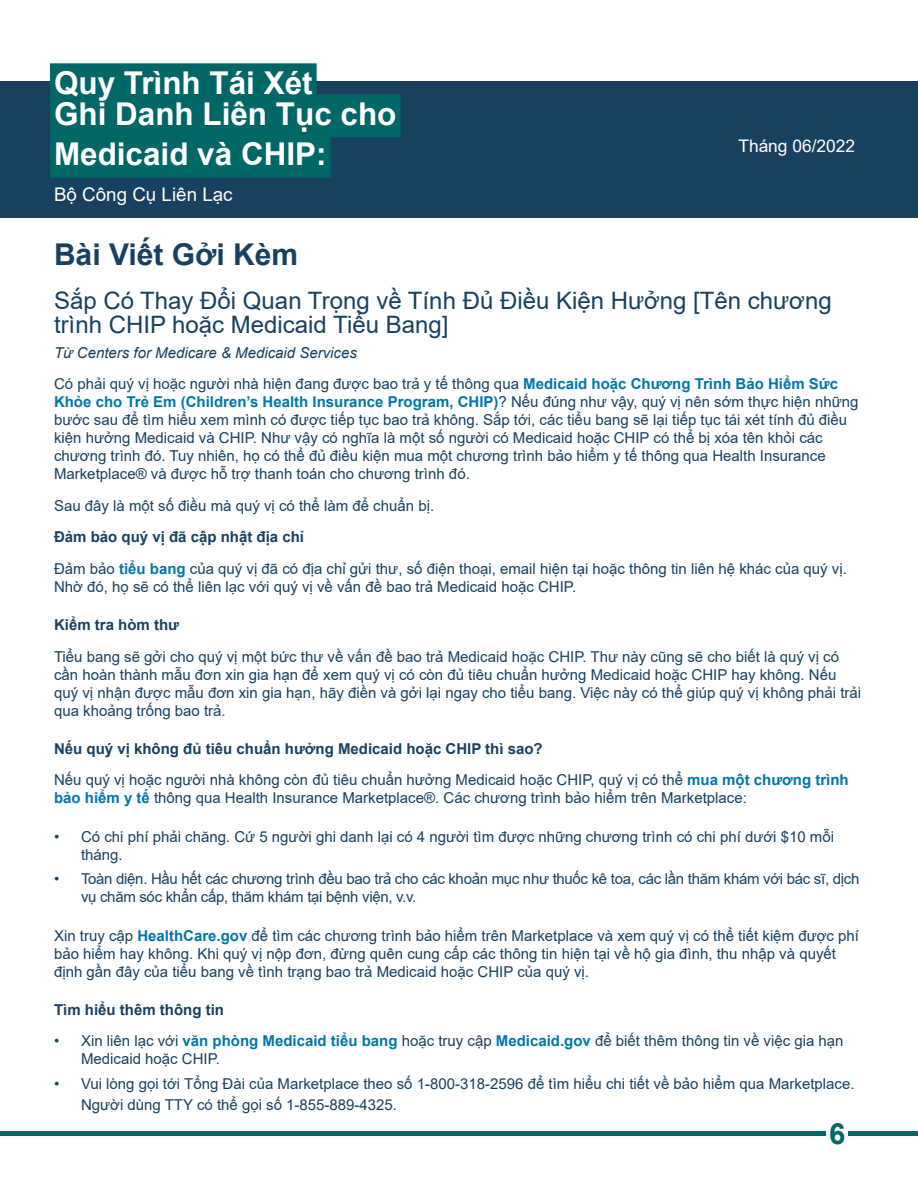
<style>
.page{position:relative;width:918px;height:1188px;background:#fff}
.page>*{position:absolute;margin:0;border:0;box-sizing:border-box;transform-origin:0 0}
.t1{font:700 31.5px "Arial";color:#fff}
.t2{font:700 30px "Arial";color:#18415f}
.t3{font:700 29.25px "Arial";color:#016666}
.t4{font:24px/24px "Arial";color:#18415f}
.t5{font:18.75px "Arial";color:#fff}
.t6{font:17.4px "Arial";color:#fff}
.BODY{font:15px/18px "Arial";color:#18415f}
.t7{font:700 15px "Arial";color:#18415f}
.BODY-2{font:15px "Arial";letter-spacing:-.02em;color:#18415f}
.BODY-3{font:italic 15px "Arial";color:#18415f}
.s1{font-weight:700;color:#0076a9}
</style>
<div class="page">
<div style="left:0;top:81px;width:918px;height:136px;background:#18415f"></div>
<hr style="left:0;top:1131px;width:918px;height:4px;background:#016666">
<div style="left:827px;top:1123px;width:21px;height:21px;background:#fff"></div>
<div style="left:50px;top:63px;width:267px;height:43px;background:#016666"></div>
<div style="left:50px;top:94px;width:350px;height:43px;background:#016666"></div>
<div style="left:50px;top:135px;width:281px;height:43px;background:#016666"></div>
<p class="t1" style="left:54px;top:60px;width:260px">Quy Trình Tái Xét</p>
<p class="t1" style="left:54px;top:91px;width:344px">Ghi Danh Liên Tục cho</p>
<p class="t1" style="left:54px;top:132px;width:274px">Medicaid và CHIP:</p>
<p class="t5" style="left:54px;top:182px;width:180px">Bộ Công Cụ Liên Lạc</p>
<p class="t6" style="left:738px;top:134px;width:118px">Tháng 06/2022</p>
<h1 class="t2" style="left:54px;top:233px;width:246px">Bài Viết Gởi Kèm</h1>
<h2 class="t4" style="left:54px;top:289px;width:779px">Sắp Có Thay Đổi Quan Trọng về Tính Đủ Điều Kiện Hưởng [Tên chương trình CHIP hoặc Medicaid Tiểu Bang[</h2>
<p class="BODY-3" style="left:54px;top:343px;width:304px">Từ Centers for Medicare &amp; Medicaid Services</p>
<p class="BODY" style="left:54px;top:375px;width:806px">Có phải quý vị hoặc người nhà hiện đang được bao trả tếy thông qua <span class="s1">Medicaid hoặc Chương Trình Bảo Hiểm Sức Khỏe cho Trẻ Em (Children s’ Health Insurance Program, CHIP)</span>? Nếu đúng như vậy, quý vị nên sớm thực hiện những bước sau để tìm hiểu xem mình có được tiếp tục bao trả không. Sắp tới, các tiểu bang sẽ lại tiếp tục tái xét tính đủ điều kiện hưởng Medicaid và CHIP. Như vậy có nghĩa là một số người có Medicaid hoặc CHIP có thể bị xóa tên khỏi các chương trình đó. Tuy nhiên, họ có thể đủ điều kiện mua một chương trình bảo hiểm tếy thông qua Health Insurance Marketplace® và được hỗ trợ thanh toán cho chương trình đó.</p>
<p class="BODY" style="left:54px;top:496px;width:382px">Sau đây là một số điều mà quý vị có thể làm để chuẩn bị.</p>
<h4 class="t7" style="left:54px;top:527px;width:252px">Đảm bảo quý vị đã cập nhật địa chỉ</h4>
<p class="BODY" style="left:54px;top:559px;width:794px">Đảm bảo <span class="s1">tiểu bang</span> của quý vị đã có địa chỉ gửi thư, số điện thoại, email hiện tại hoặc thông tin liên hệ khác của quý vị.<br>Nhờ đó, họ sẽ có thể liên lạc với quý vị về vấn đề bao trả Medicaid hoặc CHIP.</p>
<h4 class="t7" style="left:54px;top:614px;width:127px">Kiểm tra hòm thư</h4>
<p class="BODY" style="left:54px;top:647px;width:809px">Tiểu bang sẽ gởi cho quý vị một bức thư về vấn đề bao trả Medicaid hoặc CHIP. Thư này cũng sẽ cho biết là quý vị có cần hoàn thành mẫu đơn xin gia hạn để xem quý vị có còn đủ tiêu chuẩn hưởng Medicaid hoặc CHIP hay không. Nếu quý vị nhận được mẫu đơn xin gia hạn, hãy điền và gởi lại ngay cho tiểu bang. Việc này có thể giúp quý vị không phải trải qua khoảng trống bao trả.</p>
<h4 class="t7" style="left:54px;top:738px;width:490px">Nếu quý vị không đủ tiêu chuẩn hưởng Medicaid hoặc CHIP thì sao?</h4>
<p class="BODY" style="left:54px;top:771px;width:796px">Nếu quý vị hoặc người nhà không còn đủ tiêu chuẩn hưởng Medicaid hoặc CHIP, quý vị có thể <span class="s1">mua một chương trình bảo hiểm y tế</span> thông qua Health Insurance Marketplace®. Các chương trình bảo hiểm trên Marketplace:</p>
<p class="BODY" style="left:81px;top:827px;width:755px">Có chi phí phải chăng. Cứ 5 người ghi danh lại có 4 người tìm được những chương trình có chi phí dưới $10 mỗi</p>
<p class="BODY" style="left:54px;top:827px;width:7px">•</p>
<p class="BODY" style="left:81px;top:845px;width:43px">tháng.</p>
<p class="BODY-2" style="left:81px;top:869px;width:780px">Toàn diện. Hầu hết các chương trình đều bao trả cho các khoản mục như thuốc kê toa, các lần thăm khám với bác sĩ, dịch</p>
<p class="BODY" style="left:54px;top:870px;width:7px">•</p>
<p class="BODY" style="left:81px;top:888px;width:337px">v ụ c h ă m s ó c k h ẩ n c ấ p , t h ă m k h á m t ạ i b ệ n h v i ệ n .v.v,</p>
<p class="BODY" style="left:54px;top:926px;width:807px">Xin truy cập <span class="s1">HealthCare.gov</span> để tìm các chương trình bảo hiểm trên Marketplace và xem quý vị có thể tiết kiệm được phí bảo hiểm hay không. Khi quý vị nộp đơn, đừng quên cung cấp các thông tin hiện tại về hộ gia đình, thu nhập và quyết định gần đây của tiểu bang về tình trạng bao trả Medicaid hoặc CHIP của quý vị.</p>
<h4 class="t7" style="left:54px;top:999px;width:172px">Tìm hiểu thêm thông tin</h4>
<p class="BODY" style="left:81px;top:1032px;width:764px">Xin liên lạc với <span class="s1">văn phòng Medicaid tiểu bang</span> hoặc truy cập <span class="s1">Medicaid.gov</span> để biết thêm thông tin về việc gia hạn</p>
<p class="BODY" style="left:54px;top:1032px;width:7px">•</p>
<p class="BODY" style="left:54px;top:1075px;width:7px">•</p>
<p class="BODY" style="left:81px;top:1050px;width:140px">Medicaid hoặc CHIP.</p>
<p class="BODY" style="left:81px;top:1075px;width:775px">Vui lòng gọi tới Tổng Đài của Marketplace theo số 1-800-318-2596 để tìm hiểu chi tiết về bảo hiểm qua Marketplace.</p>
<p class="BODY" style="left:81px;top:1096px;width:318px">Người dùng TTY có thể gọi số 1-855-889-4325.</p>
<p class="t3" style="left:829px;top:1113px;width:18px">6</p>
</div>
